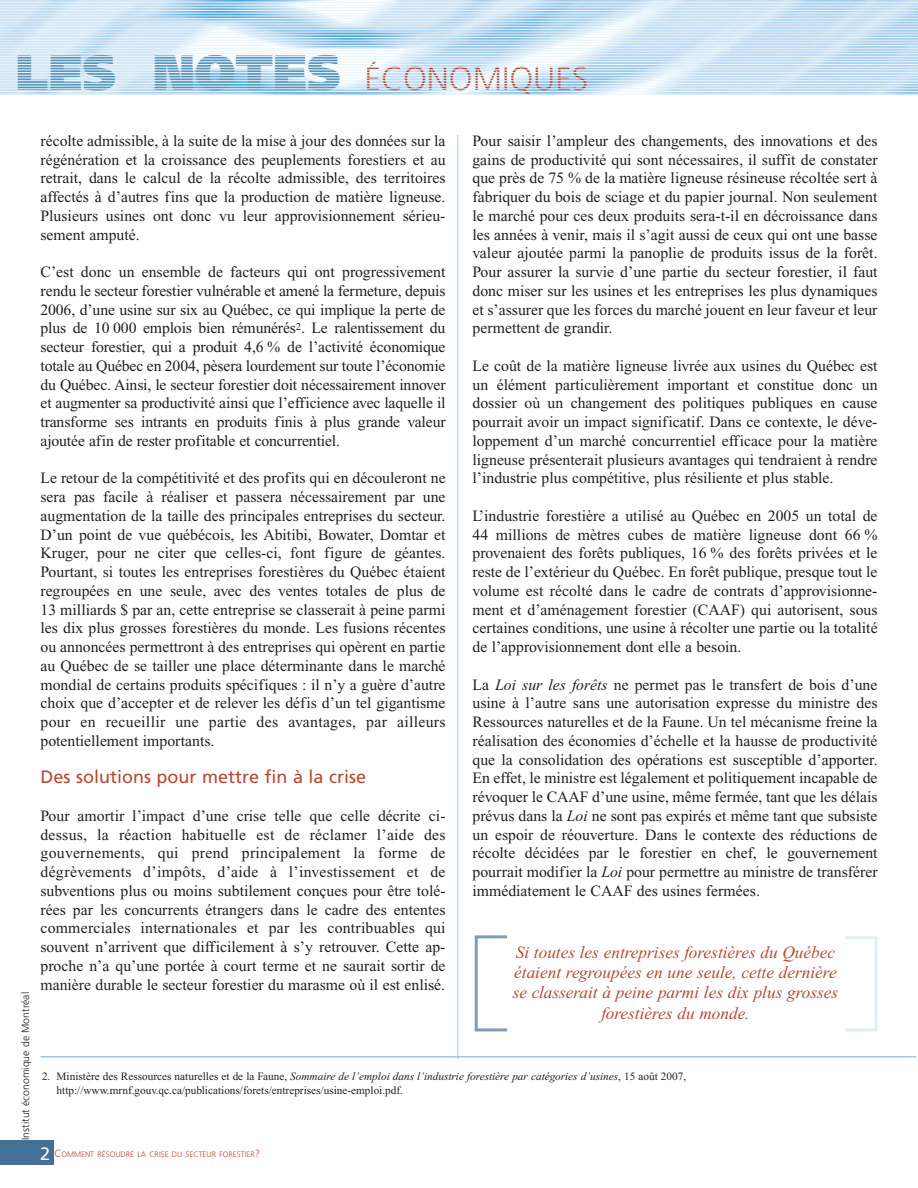
<style>
.page{position:relative;width:918px;height:1188px;background:#fff}
.page>*{position:absolute;margin:0;border:0;box-sizing:border-box;transform-origin:0 0}
.t1{font:300 33px "Frutiger";color:#b44a34}
.t2{font:18px "Frutiger";color:#b44a34}
.t3{font:18px "Frutiger";color:#fff}
.t4{font:italic 17.25px/20.2px "Times New Roman";color:#b44a34;text-align:center}
.t5{font:15.75px/18.8px "Times New Roman";color:#231f20;text-align:justify}
.t6{font:11.25px/13.5px "Times New Roman";color:#231f20}
.t7{font:300 10.5px "Frutiger";color:#231f20}
.t8{font:300 7.8px "Frutiger";color:#b44a34}
.s1{font-weight:900;font-size:49.5px;color:#5d95b8}
.s2{font-style:italic}
.s3{font-size:10.5px}
</style>
<div class="page">
<hr style="left:458px;top:135px;width:1px;height:924px;background:#a9c6e5">
<div style="left:0;top:1141px;width:53px;height:24px;background:#437094"></div>
<img style="left:0;top:0;width:918px;height:94px">
<hr style="left:0;top:5px;width:918px;height:1px;background:#e7f6fd">
<hr style="left:0;top:2px;width:918px;height:1px;background:#e7f6fd">
<hr style="left:0;top:8px;width:918px;height:1px;background:#e7f6fd">
<hr style="left:0;top:10px;width:918px;height:1px;background:#e7f6fd">
<hr style="left:0;top:13px;width:918px;height:1px;background:#e7f6fd">
<hr style="left:0;top:16px;width:918px;height:1px;background:#e7f6fd">
<hr style="left:0;top:18px;width:918px;height:1px;background:#e7f6fd">
<hr style="left:0;top:21px;width:918px;height:1px;background:#e7f6fd">
<hr style="left:0;top:24px;width:918px;height:1px;background:#e7f6fd">
<hr style="left:0;top:26px;width:918px;height:1px;background:#e7f6fd">
<hr style="left:0;top:29px;width:918px;height:1px;background:#e7f6fd">
<hr style="left:0;top:32px;width:918px;height:1px;background:#e7f6fd">
<hr style="left:0;top:35px;width:918px;height:1px;background:#e7f6fd">
<hr style="left:0;top:37px;width:918px;height:1px;background:#e7f6fd">
<hr style="left:0;top:40px;width:918px;height:1px;background:#e7f6fd">
<hr style="left:0;top:43px;width:918px;height:1px;background:#e7f6fd">
<hr style="left:0;top:45px;width:918px;height:1px;background:#e7f6fd">
<hr style="left:0;top:48px;width:918px;height:1px;background:#e7f6fd">
<hr style="left:0;top:51px;width:918px;height:1px;background:#e7f6fd">
<hr style="left:0;top:53px;width:918px;height:1px;background:#e7f6fd">
<hr style="left:0;top:56px;width:918px;height:1px;background:#e7f6fd">
<hr style="left:0;top:59px;width:918px;height:1px;background:#e7f6fd">
<hr style="left:0;top:62px;width:918px;height:1px;background:#e7f6fd">
<hr style="left:0;top:64px;width:918px;height:1px;background:#e7f6fd">
<hr style="left:0;top:67px;width:918px;height:1px;background:#e7f6fd">
<hr style="left:0;top:70px;width:918px;height:1px;background:#e7f6fd">
<hr style="left:0;top:72px;width:918px;height:1px;background:#e7f6fd">
<hr style="left:0;top:75px;width:918px;height:1px;background:#e7f6fd">
<hr style="left:0;top:78px;width:918px;height:1px;background:#e7f6fd">
<hr style="left:0;top:80px;width:918px;height:1px;background:#e7f6fd">
<hr style="left:0;top:83px;width:918px;height:1px;background:#e7f6fd">
<hr style="left:0;top:86px;width:918px;height:1px;background:#e7f6fd">
<hr style="left:0;top:89px;width:918px;height:1px;background:#e7f6fd">
<hr style="left:0;top:91px;width:918px;height:1px;background:#e7f6fd">
<hr style="left:0;top:94px;width:918px;height:1px;background:#e7f6fd">
<hr style="left:475px;top:936px;width:3px;height:95px;background:#849bb7">
<hr style="left:874px;top:938px;width:4px;height:92px;background:#e7f0f9">
<hr style="left:475px;top:935px;width:32px;height:3px;background:#849bb7">
<hr style="left:845px;top:936px;width:32px;height:3px;background:#e1edf8">
<hr style="left:845px;top:1029px;width:32px;height:3px;background:#e1edf8">
<hr style="left:475px;top:1028px;width:32px;height:3px;background:#849bb7">
<hr style="left:40px;top:1057px;width:876px;height:1px;background:#76aad8">
<h1 class="t1" style="left:16px;top:65px;width:574px"><span class="s1">LES NOTES</span> ÉCONOMIQUES</h1>
<p class="t7" style="left:21px;top:1140px;width:149px;rotate:-90deg">Institut économique de Montréal</p>
<p class="t5" style="left:40px;top:133px;width:407px">récolte admissible, à la suite de la mise à jour des données sur la régénération et la croissance des peuplements forestiers et au retrait, dans le calcul de la récolte admissible, des territoires affectés à d’autres fins que la production de matière ligneuse.<br>Plusieurs usines ont donc vu leur approvisionnement sérieu&shy;sement amputé.</p>
<p class="t5" style="left:40px;top:264px;width:407px">C’est donc un ensemble de facteurs qui ont progressivement rendu le secteur forestier vulnérable et amené la fermeture, depuis 2006, d’une usine sur six au Québec, ce qui implique la perte de plus de 10 000 emplois bien rémunérés<sup>2</sup>. Le ralentissement du secteur forestier, qui a produit 4,6 % de l’activité économique totale au Québec en 2004, pèsera lourdement sur toute l’économie du Québec. Ainsi, le secteur forestier doit nécessairement innover et augmenter sa productivité ainsi que l’efficience avec laquelle il transforme ses intrants en produits finis à plus grande valeur ajoutée afin de rester profitable et concurrentiel.</p>
<p class="t5" style="left:41px;top:470px;width:407px">Le retour de la compétitivité et des profits qui en découleront ne sera pas facile à réaliser et passera nécessairement par une augmentation de la taille des principales entreprises du secteur.<br>D’un point de vue québécois, les Abitibi, Bowater, Domtar et Kruger, pour ne citer que celles-ci, font figure de géantes.<br>Pourtant, si toutes les entreprises forestières du Québec étaient regroupées en une seule, avec des ventes totales de plus de 13 milliards $ par an, cette entreprise se classerait à peine parmi les dix plus grosses forestières du monde. Les fusions récentes ou annoncées permettront à des entreprises qui opèrent en partie au Québec de se tailler une place déterminante dans le marché mondial de certains produits spécifiques : il n’y a guère d’autre choix que d’accepter et de relever les défis d’un tel gigantisme pour en recueillir une partie des avantages, par ailleurs potentiellement importants.</p>
<p class="t2" style="left:40px;top:770px;width:327px">Des solutions pour mettre fin à la crise</p>
<p class="t5" style="left:40px;top:808px;width:407px">Pour amortir l’impact d’une crise telle que celle décrite ci&shy;dessus, la réaction habituelle est de réclamer l’aide des gouvernements, qui prend principalement la forme de dégrèvements d’impôts, d’aide à l’investissement et de subventions plus ou moins subtilement conçues pour être tolé&shy;rées par les concurrents étrangers dans le cadre des ententes commerciales internationales et par les contribuables qui souvent n’arrivent que difficilement à s’y retrouver. Cette ap&shy;proche n’a qu’une portée à court terme et ne saurait sortir de manière durable le secteur forestier du marasme où il est enlisé.</p>
<p class="t5" style="left:472px;top:133px;width:407px">Pour saisir l’ampleur des changements, des innovations et des gains de productivité qui sont nécessaires, il suffit de constater que près de 75 % de la matière ligneuse résineuse récoltée sert à fabriquer du bois de sciage et du papier journal. Non seulement le marché pour ces deux produits sera-t-il en décroissance dans les années à venir, mais il s’agit aussi de ceux qui ont une basse valeur ajoutée parmi la panoplie de produits issus de la forêt.<br>Pour assurer la survie d’une partie du secteur forestier, il faut donc miser sur les usines et les entreprises les plus dynamiques et s’assurer que les forces du marché jouent en leur faveur et leur permettent de grandir.</p>
<p class="t5" style="left:472px;top:358px;width:407px">Le coût de la matière ligneuse livrée aux usines du Québec est un élément particulièrement important et constitue donc un dossier où un changement des politiques publiques en cause pourrait avoir un impact significatif. Dans ce contexte, le déve&shy;loppement d’un marché concurrentiel efficace pour la matière ligneuse présenterait plusieurs avantages qui tendraient à rendre l’industrie plus compétitive, plus résiliente et plus stable.</p>
<p class="t5" style="left:472px;top:508px;width:407px">L’industrie forestière a utilisé au Québec en 2005 un total de 44 millions de mètres cubes de matière ligneuse dont 66 % provenaient des forêts publiques, 16 % des forêts privées et le reste de l’extérieur du Québec. En forêt publique, presque tout le volume est récolté dans le cadre de contrats d’approvisionne&shy;ment et d’aménagement forestier (CAAF) qui autorisent, sous certaines conditions, une usine à récolter une partie ou la totalité de l’approvisionnement dont elle a besoin.</p>
<p class="t5" style="left:472px;top:677px;width:407px">La <span class="s2">Loi sur les forêts</span> ne permet pas le transfert de bois d’une usine à l’autre sans une autorisation expresse du ministre des Ressources naturelles et de la Faune. Un tel mécanisme freine la réalisation des économies d’échelle et la hausse de productivité que la consolidation des opérations est susceptible d’apporter.<br>En effet, le ministre est légalement et politiquement incapable de révoquer le CAAF d’une usine, même fermée, tant que les délais prévus dans la <span class="s2">Loi</span> ne sont pas expirés et même tant que subsiste un espoir de réouverture. Dans le contexte des réductions de récolte décidées par le forestier en chef, le gouvernement pourrait modifier la <span class="s2">Loi</span> pour permettre au ministre de transférer immédiatement le CAAF des usines fermées.</p>
<p class="t4" style="left:513px;top:944px;width:327px">Si toutes les entreprises forestières du Québec étaient regroupées en une seule, cette dernière se classerait à peine parmi les dix plus grosses forestières du monde.</p>
<p class="t6" style="left:57px;top:1071px;width:631px;text-indent:-15px">2. Ministère des Ressources naturelles et de la Faune, <span class="s2">Sommaire de l’emploi dans l’industrie forestière par catégories d’usines</span>, 15 août 2007, http://www.mrnf.gouv.qc.ca/publications/forets/entreprises/usine-emploi.pdf.</p>
<p class="t3" style="left:40px;top:1146px;width:12px">2</p>
<p class="t8" style="left:54px;top:1151px;width:207px"><span class="s3">C</span>OMMENT RÉSOUDRE LA CRISE DU SECTEUR FORESTIER<span class="s3">?</span></p>
</div>
